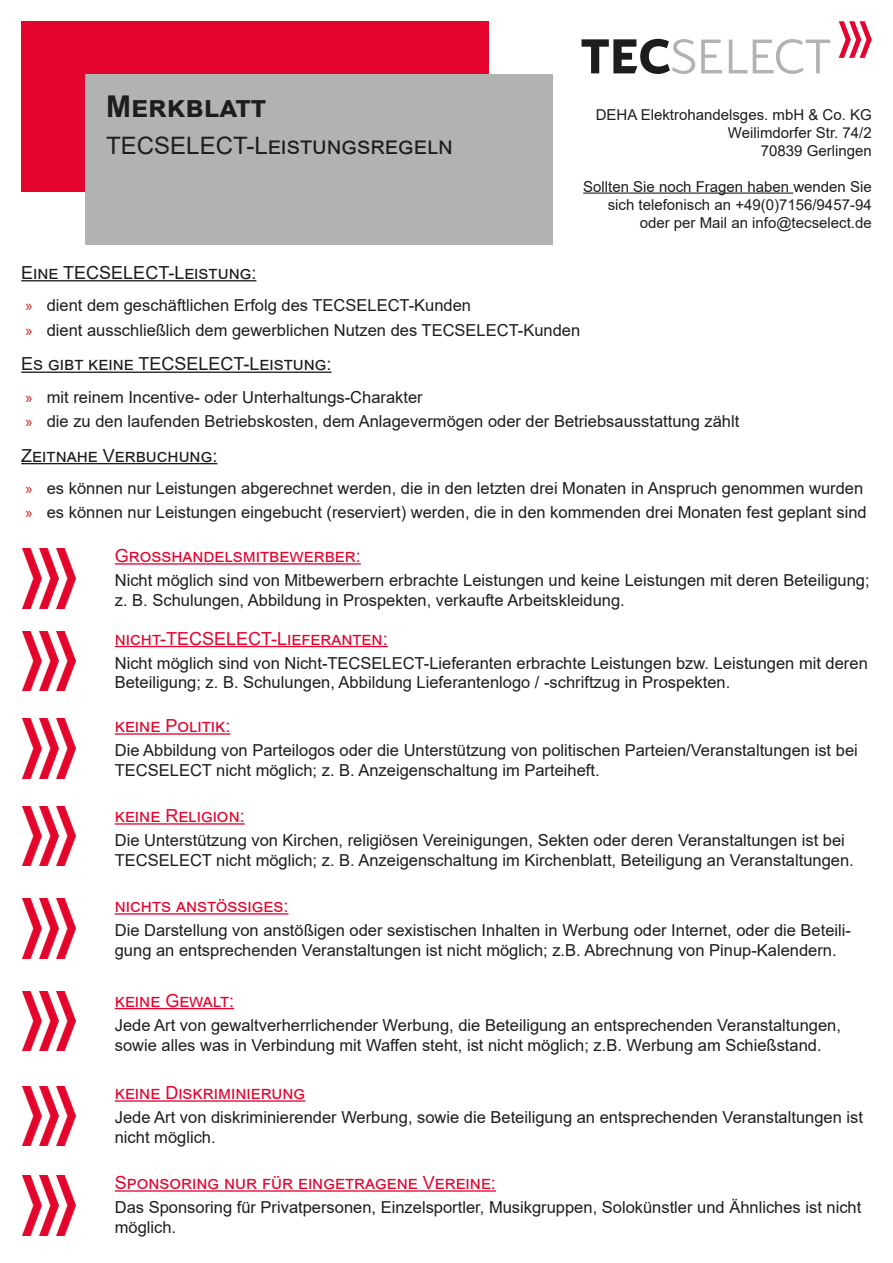
<style>
.page{position:relative;width:893px;height:1263px;background:#fff}
.page>*{position:absolute;margin:0;border:0;box-sizing:border-box;transform-origin:0 0}
.t1{font:700 30px "Arial";color:#1d1d1b}
.t2{font:24px "Arial";color:#1d1d1b}
.t3{font:18px "Arial";color:#e4042e}
.t4{font:18px "Arial";color:#1d1d1b}
.t5{font:18px "Arial";letter-spacing:.065em;color:#e4042e}
.t6{font:16.5px/19.8px "Arial";color:#1d1d1b}
.t7{font:15px/18px "Arial";color:#1d1d1b;text-align:right}
.s1{font-family:"Myriad Pro";color:#cd171a}
</style>
<div class="page">
<div style="left:21px;top:21px;width:468px;height:170px;background:#e4042e"></div>
<svg style="left:839px;top:21px;width:33px;height:37px"></svg>
<svg style="left:701px;top:40px;width:21px;height:33px"></svg>
<svg style="left:729px;top:40px;width:18px;height:33px"></svg>
<svg style="left:753px;top:39px;width:77px;height:35px"></svg>
<svg style="left:581px;top:39px;width:114px;height:35px"></svg>
<div style="left:85px;top:74px;width:468px;height:170px;background:#b2b2b2"></div>
<hr style="left:21px;top:280px;width:235px;height:1px;background:#1d1d1b">
<img style="left:22px;top:549px;width:54px;height:59px">
<hr style="left:115px;top:563px;width:246px;height:2px;background:#e4042e">
<hr style="left:21px;top:372px;width:311px;height:1px;background:#1d1d1b">
<hr style="left:21px;top:463px;width:196px;height:1px;background:#1d1d1b">
<hr style="left:115px;top:646px;width:273px;height:1px;background:#e4042e">
<hr style="left:115px;top:733px;width:115px;height:2px;background:#e4042e">
<hr style="left:115px;top:823px;width:130px;height:2px;background:#e4042e">
<hr style="left:115px;top:913px;width:173px;height:1px;background:#e4042e">
<hr style="left:115px;top:1008px;width:119px;height:1px;background:#e4042e">
<hr style="left:115px;top:1100px;width:190px;height:2px;background:#e4042e">
<img style="left:22px;top:1086px;width:54px;height:59px">
<img style="left:22px;top:991px;width:54px;height:59px">
<img style="left:22px;top:899px;width:54px;height:59px">
<img style="left:22px;top:806px;width:54px;height:60px">
<img style="left:22px;top:719px;width:54px;height:59px">
<img style="left:22px;top:631px;width:54px;height:60px">
<hr style="left:115px;top:1190px;width:381px;height:2px;background:#e4042e">
<img style="left:22px;top:1176px;width:54px;height:59px">
<hr style="left:583px;top:193px;width:210px;height:1px;background:#1d1d1b">
<p class="t1" style="left:106px;top:85px;width:161px">Merkblatt</p>
<p class="t2" style="left:106px;top:129px;width:348px">TECSELECT-Leistungsregeln</p>
<p class="t7" style="left:596px;top:106px;width:277px">DEHA Elektrohandelsges. mbH &amp; Co. KG<br>Weilimdorfer Str. 74/2<br>70839 Gerlingen</p>
<p class="t7" style="left:583px;top:177px;width:290px">Sollten Sie noch Fragen haben wenden Sie sich telefonisch an +49(0)7156/9457-94 oder per Mail an info@tecselect.de</p>
<p class="t4" style="left:21px;top:260px;width:237px">Eine TECSELECT-Leistung:</p>
<p class="t6" style="left:26px;top:296px;width:447px"><span class="s1">»</span> dient dem geschäftlichen Erfolg des TECSELECT-Kunden</p>
<p class="t6" style="left:26px;top:320px;width:556px"><span class="s1">»</span> dient ausschließlich dem gewerblichen Nutzen des TECSELECT-Kunden</p>
<p class="t4" style="left:21px;top:352px;width:312px">Es gibt keine TECSELECT-Leistung:</p>
<p class="t6" style="left:26px;top:387px;width:399px"><span class="s1">»</span> mit reinem Incentive- oder Unterhaltungs-Charakter</p>
<p class="t6" style="left:26px;top:411px;width:715px"><span class="s1">»</span> die zu den laufenden Betriebskosten, dem Anlagevermögen oder der Betriebsausstattung zählt</p>
<p class="t4" style="left:21px;top:443px;width:198px">Zeitnahe Verbuchung:</p>
<p class="t6" style="left:26px;top:478px;width:839px"><span class="s1">»</span> es können nur Leistungen abgerechnet werden, die in den letzten drei Monaten in Anspruch genommen wurden</p>
<p class="t6" style="left:26px;top:502px;width:843px"><span class="s1">»</span> es können nur Leistungen eingebucht (reserviert) werden, die in den kommenden drei Monaten fest geplant sind</p>
<p class="t3" style="left:115px;top:543px;width:247px">Grosshandelsmitbewerber:</p>
<p class="t6" style="left:115px;top:570px;width:756px">Nicht möglich sind von Mitbewerbern erbrachte Leistungen und keine Leistungen mit deren Beteiligung; z. B. Schulungen, Abbildung in Prospekten, verkaufte Arbeitskleidung.</p>
<p class="t3" style="left:115px;top:626px;width:274px">nicht-TECSELECT-Lieferanten:</p>
<p class="t6" style="left:115px;top:653px;width:754px">Nicht möglich sind von Nicht-TECSELECT-Lieferanten erbrachte Leistungen bzw. Leistungen mit deren<br>Beteiligung; z. B. Schulungen, Abbildung Lieferantenlogo / -schriftzug in Prospekten.</p>
<p class="t3" style="left:115px;top:713px;width:117px">keine Politik:</p>
<p class="t6" style="left:115px;top:740px;width:744px">Die Abbildung von Parteilogos oder die Unterstützung von politischen Parteien/Veranstaltungen ist bei<br>TECSELECT nicht möglich; z. B. Anzeigenschaltung im Parteiheft.</p>
<p class="t3" style="left:115px;top:803px;width:131px">keine Religion:</p>
<p class="t6" style="left:115px;top:830px;width:740px">Die Unterstützung von Kirchen, religiösen Vereinigungen, Sekten oder deren Veranstaltungen ist bei<br>TECSELECT nicht möglich; z. B. Anzeigenschaltung im Kirchenblatt, Beteiligung an Veranstaltungen.</p>
<p class="t3" style="left:115px;top:893px;width:175px">nichts anstössiges:</p>
<p class="t6" style="left:115px;top:920px;width:738px">Die Darstellung von anstößigen oder sexistischen Inhalten in Werbung oder Internet, oder die Beteili&shy;gung an entsprechenden Veranstaltungen ist nicht möglich; z.B. Abrechnung von Pinup-Kalendern.</p>
<p class="t3" style="left:115px;top:988px;width:121px">keine Gewalt:</p>
<p class="t6" style="left:115px;top:1015px;width:728px">Jede Art von gewaltverherrlichender Werbung, die Beteiligung an entsprechenden Veranstaltungen, sowie alles was in Verbindung mit Waffen steht, ist nicht möglich; z.B. Werbung am Schießstand.</p>
<p class="t5" style="left:115px;top:1080px;width:192px">keine Diskriminierung</p>
<p class="t6" style="left:115px;top:1107px;width:750px">Jede Art von diskriminierender Werbung, sowie die Beteiligung an entsprechenden Veranstaltungen ist nicht möglich.</p>
<p class="t3" style="left:115px;top:1170px;width:383px">Sponsoring nur für eingetragene Vereine:</p>
<p class="t6" style="left:115px;top:1197px;width:748px">Das Sponsoring für Privatpersonen, Einzelsportler, Musikgruppen, Solokünstler und Ähnliches ist nicht möglich.</p>
</div>
